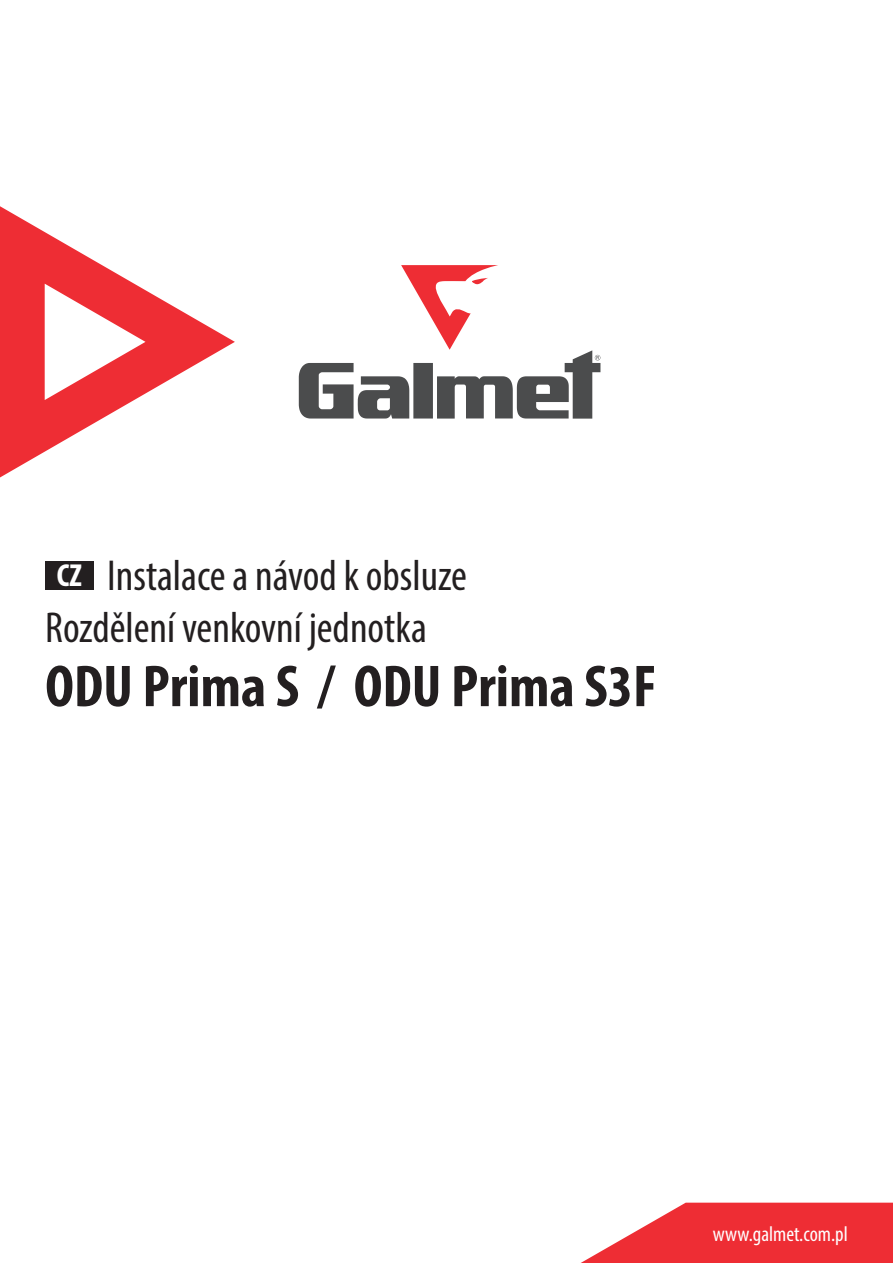
<style>
.page{position:relative;width:893px;height:1263px;background:#fff}
.page>*{position:absolute;margin:0;border:0;box-sizing:border-box;transform-origin:0 0}
.t1{font:700 condensed 59.55px "Myriad Pro";color:#231f20}
.t2{font:condensed 43.5px/52.2px "Myriad Pro";color:#231f20}
.t3{font:condensed 21.3px "Myriad Pro";color:#fff}
.s1{font-weight:700;font-size:31.95px;color:#fff}
</style>
<div class="page">
<div style="left:45px;top:561px;width:49px;height:29px;background:#231f20"></div>
<svg style="left:0;top:206px;width:235px;height:271px"></svg>
<svg style="left:299px;top:265px;width:301px;height:154px"></svg>
<svg style="left:581px;top:1203px;width:312px;height:60px"></svg>
<p class="t2" style="left:45px;top:549px;width:423px"><span class="s1">CZ</span> Instalace a návod k obsluze<br>Rozdělení venkovní jednotka</p>
<h1 class="t1" style="left:45px;top:649px;width:613px">ODU Prima S / ODU Prima S3F</h1>
<p class="t3" style="left:713px;top:1221px;width:137px">www.galmet.com.pl</p>
</div>
